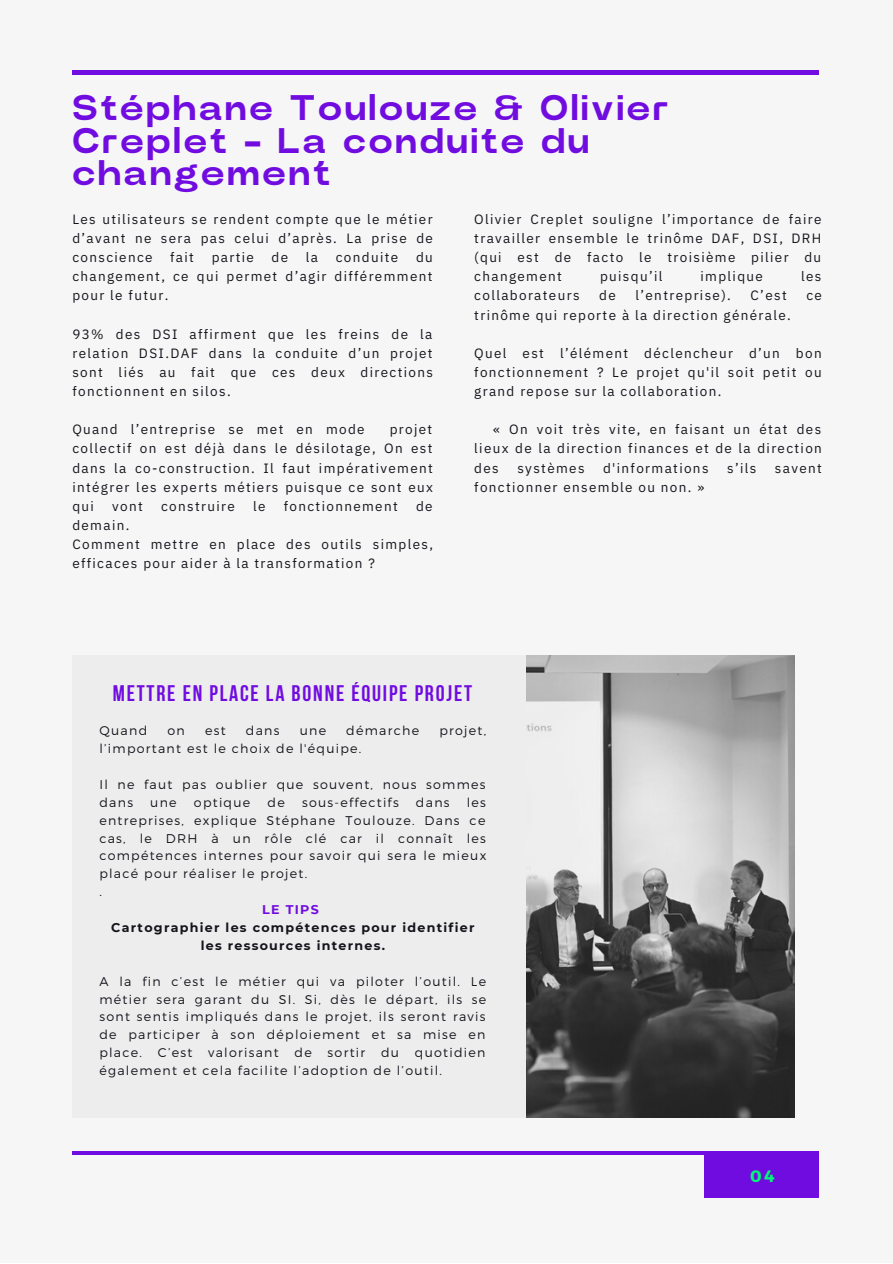
<style>
.page{position:relative;width:893px;height:1264px;background:#fff}
.page>*{position:absolute;margin:0;border:0;box-sizing:border-box;transform-origin:0 0}
.t1{font:700 35.55px/32.5px "Power Grotesk";letter-spacing:.08em;color:#710ce0}
.t2{font:700 22.5px "Bebas Neue";letter-spacing:.08em;color:#710ce0}
.t3{font:700 16.5px "Montserrat";color:#00f977}
.t4{font:13.5px/19px "Anuphan";letter-spacing:.1em;color:#14141c;text-align:justify}
.t5{font:300 12.6px/17.9px "Montserrat";letter-spacing:.1em;color:#14141c}
.t6{font:700 12.6px/17.9px "Montserrat";letter-spacing:.1em;color:#14141c;text-align:center}
.t7{font:700 12.6px "Montserrat";letter-spacing:.1em;color:#710ce0}
</style>
<div class="page">
<div style="left:0;top:0;width:892px;height:1262px;background:#f6f6f6"></div>
<hr style="left:72px;top:71px;width:747px;height:3px;background:#710ce0">
<div style="left:704px;top:1151px;width:114px;height:46px;background:#710ce0"></div>
<hr style="left:72px;top:1151px;width:747px;height:3px;background:#710ce0">
<div style="left:72px;top:655px;width:694px;height:462px;background:#ededed"></div>
<img style="left:526px;top:655px;width:268px;height:462px">
<p class="t1" style="left:72px;top:93px;width:597px">Stéphane Toulouze &amp; Olivier<br>Creplet - La conduite du changement</p>
<p class="t4" style="left:72px;top:209px;width:362px">Les utilisateurs se rendent compte que le métier d’avant ne sera pas celui d’après. La prise de conscience</p>
<p class="t4" style="left:72px;top:248px;width:362px;text-indent:343px">du changement, ce qui permet d’agir différemment pour le futur.</p>
<p class="t4" style="left:72px;top:324px;width:362px">93% des DSI affirment que les freins de la relation DSI.DAF dans la conduite d’un projet sont liés au fait que ces deux directions fonctionnent en silos.</p>
<p class="t4" style="left:72px;top:420px;width:294px">Quand l’entreprise se met en mode</p>
<p class="t4" style="left:170px;top:248px;width:25px">fait</p>
<p class="t4" style="left:212px;top:248px;width:44px">partie</p>
<p class="t4" style="left:271px;top:248px;width:18px">de</p>
<p class="t4" style="left:306px;top:248px;width:14px">la</p>
<p class="t4" style="left:336px;top:248px;width:64px">conduite</p>
<p class="t4" style="left:72px;top:420px;width:362px;text-indent:317px">projet collectif on est déjà dans le désilotage, On est dans la co-construction. Il faut impérativement intégrer les experts métiers puisque ce sont eux qui</p>
<p class="t4" style="left:112px;top:496px;width:32px">vont</p>
<p class="t4" style="left:161px;top:496px;width:75px">construire</p>
<p class="t4" style="left:253px;top:496px;width:14px">le</p>
<p class="t4" style="left:284px;top:496px;width:115px">fonctionnement</p>
<p class="t4" style="left:416px;top:496px;width:18px">de</p>
<p class="t4" style="left:72px;top:515px;width:59px">demain.</p>
<p class="t4" style="left:72px;top:534px;width:362px">Comment mettre en place des outils simples, efficaces pour aider à la transformation ?</p>
<p class="t4" style="left:474px;top:209px;width:348px">Olivier Creplet souligne l’importance de faire travailler ensemble le trinôme DAF, DSI, DRH (qui est de facto le troisième pilier du changement</p>
<p class="t4" style="left:600px;top:267px;width:64px">puisqu’il</p>
<p class="t4" style="left:700px;top:267px;width:64px">implique</p>
<p class="t4" style="left:801px;top:267px;width:22px">les</p>
<p class="t4" style="left:474px;top:286px;width:107px">collaborateurs</p>
<p class="t4" style="left:599px;top:286px;width:18px">de</p>
<p class="t4" style="left:635px;top:286px;width:97px">l’entreprise).</p>
<p class="t4" style="left:750px;top:286px;width:38px">C’est</p>
<p class="t4" style="left:806px;top:286px;width:17px">ce</p>
<p class="t4" style="left:474px;top:305px;width:318px">trinôme qui reporte à la direction générale.</p>
<p class="t4" style="left:474px;top:343px;width:349px">Quel est l’élément déclencheur d’un bon fonctionnement ? Le projet qu'il soit petit ou grand repose sur la collaboration.</p>
<p class="t4" style="left:474px;top:420px;width:349px;text-indent:19px">« On voit très vite, en faisant un état des lieux de la direction finances et de la direction des</p>
<p class="t4" style="left:517px;top:458px;width:69px">systèmes</p>
<p class="t4" style="left:603px;top:458px;width:107px">d'informations</p>
<p class="t4" style="left:727px;top:458px;width:31px">s’ils</p>
<p class="t4" style="left:774px;top:458px;width:48px">savent</p>
<p class="t4" style="left:474px;top:477px;width:231px">fonctionner ensemble ou non. »</p>
<p class="t2" style="left:113px;top:684px;width:361px">METTRE EN PLACE LA BONNE ÉQUIPE PROJET</p>
<p class="t5" style="left:99px;top:721px;width:49px">Quand</p>
<p class="t5" style="left:167px;top:721px;width:19px">on</p>
<p class="t5" style="left:205px;top:721px;width:22px">est</p>
<p class="t5" style="left:246px;top:721px;width:35px">dans</p>
<p class="t5" style="left:300px;top:721px;width:28px">une</p>
<p class="t5" style="left:346px;top:721px;width:74px">démarche</p>
<p class="t5" style="left:439px;top:721px;width:48px">projet,</p>
<p class="t5" style="left:99px;top:739px;width:263px">l’important est le choix de l'équipe.</p>
<p class="t5" style="left:99px;top:774px;width:387px">Il ne faut pas oublier que souvent, nous sommes dans</p>
<p class="t5" style="left:150px;top:792px;width:28px">une</p>
<p class="t5" style="left:194px;top:792px;width:58px">optique</p>
<p class="t5" style="left:267px;top:792px;width:19px">de</p>
<p class="t5" style="left:302px;top:792px;width:98px">sous-effectifs</p>
<p class="t5" style="left:416px;top:792px;width:35px">dans</p>
<p class="t5" style="left:99px;top:792px;width:388px;text-align:justify;text-indent:367px">les entreprises, explique Stéphane Toulouze. Dans ce cas, le DRH à un rôle clé car il connaît les compétences internes pour savoir qui sera le mieux placé pour réaliser le projet.</p>
<p class="t5" style="left:99px;top:882px;width:4px">.</p>
<p class="t7" style="left:262px;top:901px;width:58px">LE TIPS</p>
<p class="t6" style="left:111px;top:918px;width:364px">Cartographier les compétences pour identifier les ressources internes.</p>
<p class="t5" style="left:99px;top:971px;width:388px;text-align:justify">A la fin c’est le métier qui va piloter l’outil. Le métier sera garant du SI. Si, dès le départ, ils se sont sentis impliqués dans le projet, ils seront ravis de participer à son déploiement et sa mise en place.</p>
<p class="t5" style="left:99px;top:1043px;width:387px;text-indent:315px">quotidien également et cela facilite l’adoption de l’outil.</p>
<p class="t5" style="left:158px;top:1043px;width:36px">C’est</p>
<p class="t5" style="left:208px;top:1043px;width:72px">valorisant</p>
<p class="t5" style="left:294px;top:1043px;width:19px">de</p>
<p class="t5" style="left:327px;top:1043px;width:39px">sortir</p>
<p class="t5" style="left:381px;top:1043px;width:20px">du</p>
<p class="t3" style="left:750px;top:1165px;width:26px">04</p>
</div>
